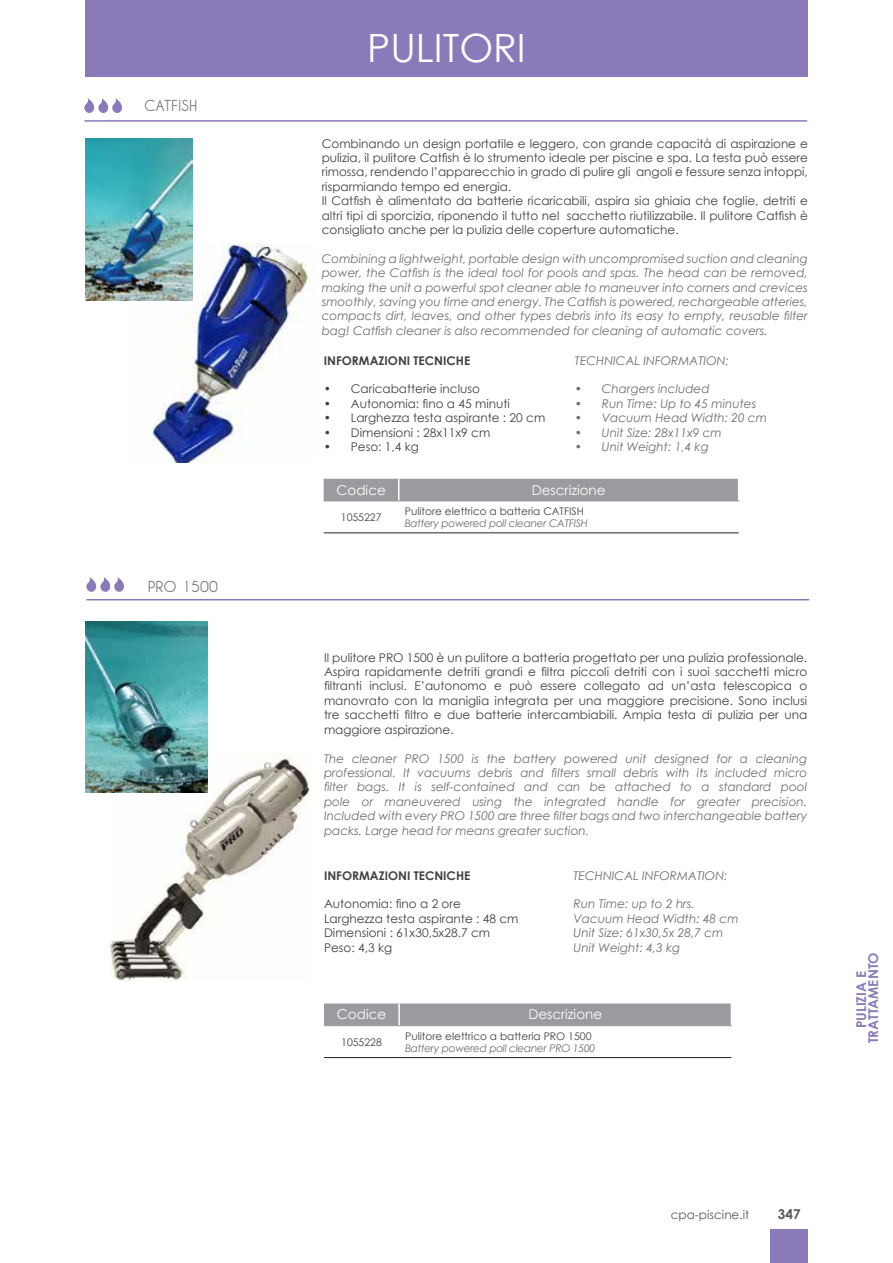
<style>
.page{position:relative;width:893px;height:1263px;background:#fff}
.page>*{position:absolute;margin:0;border:0;box-sizing:border-box;transform-origin:0 0}
.t1{font:39px "Century Gothic";color:#fff}
.t2{font:700 15px "Caviar Dreams";color:#757779}
.t3{font:13.5px "Century Gothic";color:#fff}
.t4{font:700 13.5px/12px "Century Gothic";color:#8b7ab9;text-align:center}
.t5{font:700 13.5px "Century Gothic";color:#58595b}
.t6{font:12px/14.4px "Century Gothic";color:#414042}
.t7{font:italic 12px/14.4px "Century Gothic";color:#6d6e71;text-align:justify}
.t8{font:700 12px "Century Gothic";color:#414042}
.t9{font:12px "Century Gothic";color:#58595b}
.t10{font:10.5px "Century Gothic";color:#414042}
.t11{font:italic 10.5px "Century Gothic";letter-spacing:-.025em;color:#6d6e71}
</style>
<div class="page">
<div style="left:85px;top:0;width:723px;height:76px;background:#8b7ab9"></div>
<div style="left:770px;top:1229px;width:38px;height:34px;background:#8b7ab9"></div>
<img style="left:124px;top:244px;width:186px;height:219px">
<img style="left:85px;top:139px;width:108px;height:161px">
<img style="left:110px;top:754px;width:200px;height:227px">
<img style="left:85px;top:622px;width:123px;height:170px">
<div style="left:324px;top:478px;width:415px;height:23px;background:#999b9e"></div>
<hr style="left:324px;top:501px;width:75px;height:1px;background:#999b9e">
<hr style="left:399px;top:501px;width:340px;height:1px;background:#999b9e">
<hr style="left:324px;top:532px;width:75px;height:1px;background:#231f20">
<hr style="left:399px;top:532px;width:340px;height:1px;background:#231f20">
<div style="left:324px;top:1003px;width:408px;height:22px;background:#999b9e"></div>
<hr style="left:324px;top:1025px;width:75px;height:1px;background:#999b9e">
<hr style="left:399px;top:1025px;width:333px;height:1px;background:#999b9e">
<hr style="left:324px;top:1057px;width:75px;height:1px;background:#231f20">
<hr style="left:399px;top:1057px;width:332px;height:1px;background:#231f20">
<hr style="left:84px;top:120px;width:723px;height:2px;background:#8b7ab9">
<svg style="left:84px;top:98px;width:38px;height:15px"></svg>
<hr style="left:86px;top:599px;width:723px;height:1px;background:#8b7ab9">
<svg style="left:86px;top:577px;width:38px;height:15px"></svg>
<p class="t2" style="left:144px;top:97px;width:55px">CATFISH</p>
<p class="t2" style="left:148px;top:578px;width:72px">PRO 1500</p>
<h1 class="t1" style="left:367px;top:20px;width:160px">PULITORI</h1>
<p class="t6" style="left:322px;top:136px;width:488px">Combinando un design portatile e leggero, con grande capacità di aspirazione e pulizia, il pulitore Catfish è lo strumento ideale per piscine e spa. La testa può essere rimossa, rendendo l’apparecchio in grado di pulire gli angoli e fessure senza intoppi, risparmiando tempo ed energia.<br>Il Catfish è alimentato da batterie ricaricabili, aspira sia ghiaia che foglie, detriti e altri tipi di sporcizia, riponendo il tutto nel sacchetto riutilizzabile. Il pulitore Catfish è consigliato anche per la pulizia delle coperture automatiche.</p>
<p class="t7" style="left:322px;top:251px;width:488px">Combining a lightweight, portable design with uncompromised suction and cleaning power, the Catfish is the ideal tool for pools and spas. The head can be removed, making the unit a powerful spot cleaner able to maneuver into corners and crevices smoothly, saving you time and energy. The Catfish is powered, rechargeable atteries, compacts dirt, leaves, and other types debris into its easy to empty, reusable filter bag! Catfish cleaner is also recommended for cleaning of automatic covers.</p>
<p class="t8" style="left:324px;top:351px;width:148px">INFORMAZIONI TECNICHE</p>
<p class="t6" style="left:324px;top:382px;width:158px">• Caricabatterie incluso</p>
<p class="t6" style="left:324px;top:396px;width:188px">• Autonomia: fino a 45 minuti</p>
<p class="t6" style="left:324px;top:410px;width:223px">• Larghezza testa aspirante : 20 cm</p>
<p class="t6" style="left:324px;top:425px;width:168px">• Dimensioni : 28x11x9 cm</p>
<p class="t6" style="left:324px;top:439px;width:97px">• Peso: 1,4 kg</p>
<p class="t7" style="left:575px;top:353px;width:156px">Technica l Information:</p>
<p class="t7" style="left:575px;top:382px;width:136px">• Chargers included</p>
<p class="t7" style="left:575px;top:396px;width:183px">• Run Time: Up to 45 minutes</p>
<p class="t7" style="left:575px;top:410px;width:194px">• Vacuum Head Width: 20 cm</p>
<p class="t7" style="left:575px;top:425px;width:148px">• Unit Size: 28x11x9 cm</p>
<p class="t7" style="left:575px;top:439px;width:135px">• Unit Weight: 1,4 kg</p>
<p class="t3" style="left:337px;top:480px;width:51px">Codice</p>
<p class="t3" style="left:532px;top:480px;width:75px">Descrizione</p>
<p class="t10" style="left:341px;top:510px;width:42px">1055227</p>
<p class="t10" style="left:405px;top:504px;width:181px">Pulitore elettrico a batteria CATFISH</p>
<p class="t11" style="left:405px;top:516px;width:184px">Battery powered poll cleaner CATFISH</p>
<p class="t6" style="left:324px;top:650px;width:485px;text-align:justify">Il pulitore PRO 1500 è un pulitore a batteria progettato per una pulizia professionale.<br>Aspira rapidamente detriti grandi e filtra piccoli detriti con i suoi sacchetti micro filtranti inclusi. E’autonomo e può essere collegato ad un’asta telescopica o manovrato con la maniglia integrata per una maggiore precisione. Sono inclusi tre sacchetti filtro e due batterie intercambiabili. Ampia testa di pulizia per una maggiore aspirazione.</p>
<p class="t7" style="left:324px;top:751px;width:485px">The cleaner PRO 1500 is the battery powered unit designed for a cleaning professional. It vacuums debris and filters small debris with its included micro filter bags. It is self-contained and can be attached to a standard pool pole or maneuvered using the integrated handle for greater precision.<br>Included with every PRO 1500 are three filter bags and two interchangeable battery packs. Large head for means greater suction.</p>
<p class="t8" style="left:324px;top:866px;width:148px">INFORMAZIONI TECNICHE</p>
<p class="t6" style="left:324px;top:897px;width:196px">Autonomia: fino a 2 ore<br>Larghezza testa aspirante : 48 cm<br>Dimensioni : 61x30,5x28.7 cm<br>Peso: 4,3 kg</p>
<p class="t7" style="left:573px;top:868px;width:156px">Technica l Information:</p>
<p class="t7" style="left:573px;top:897px;width:167px;text-align:left">Run Time: up to 2 hrs.<br>Vacuum Head Width: 48 cm<br>Unit Size: 61x30,5x 28,7 cm<br>Unit Weight: 4,3 kg</p>
<p class="t3" style="left:337px;top:1005px;width:51px">Codice</p>
<p class="t3" style="left:528px;top:1005px;width:75px">Descrizione</p>
<p class="t10" style="left:341px;top:1034px;width:42px">1055228</p>
<p class="t10" style="left:405px;top:1028px;width:188px">Pulitore elettrico a batteria PRO 1500</p>
<p class="t11" style="left:405px;top:1040px;width:192px">Battery powered poll cleaner PRO 1500</p>
<p class="t4" style="left:854px;top:1043px;width:91px;rotate:-90deg">PULIZIA E<br>TRATTAMENTO</p>
<p class="t9" style="left:671px;top:1206px;width:80px">cpa-piscine.it</p>
<p class="t5" style="left:778px;top:1204px;width:24px">347</p>
</div>
